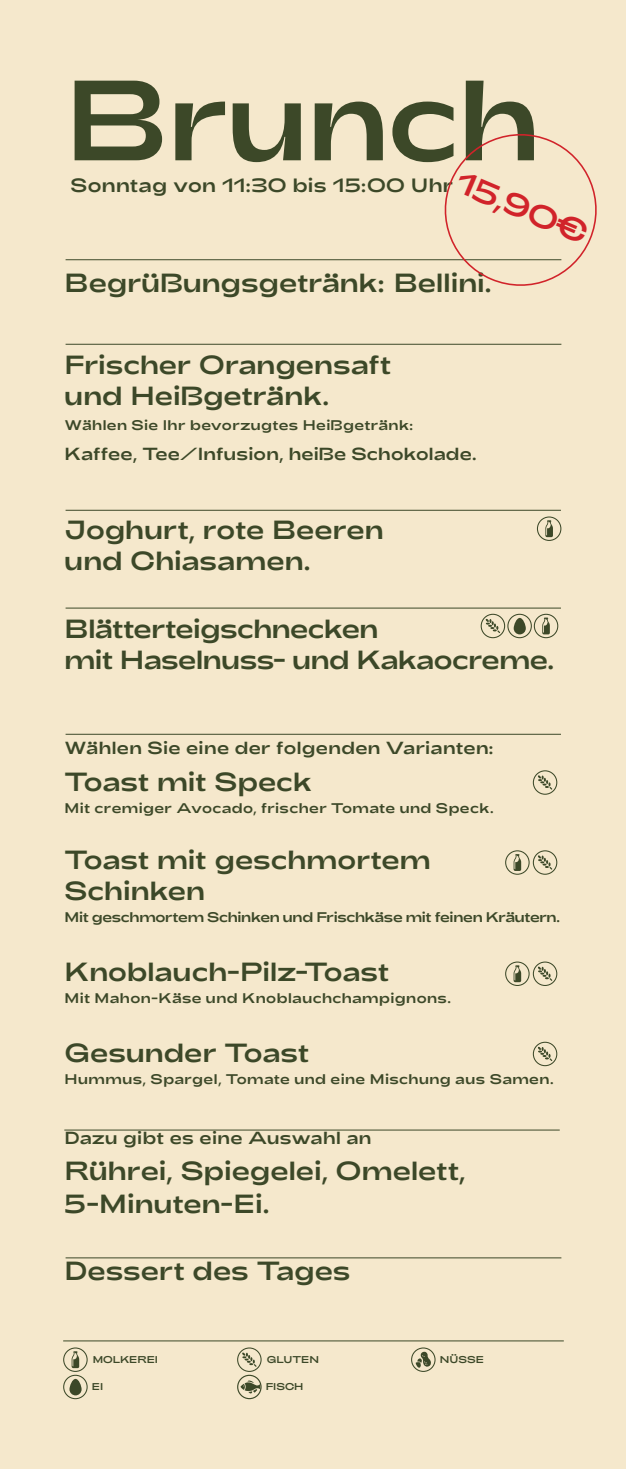
<style>
.page{position:relative;width:626px;height:1469px;background:#fff}
.page>*{position:absolute;margin:0;border:0;box-sizing:border-box;transform-origin:0 0}
.Estilo_de_párrafo_1{font:113.75px "Adieu";letter-spacing:-.01em;color:#3c4828}
.Estilo_de_párrafo_1-2{font:31.5px "Adieu";color:#d1232a}
.Estilo_de_párrafo_1-3{font:26.25px/31.5px "Adieu";color:#3c4828}
.Estilo_de_párrafo_1-4{font:19.25px "Adieu";letter-spacing:.015em;color:#3c4828}
.Estilo_de_párrafo_1-5{font:17.5px "Adieu";letter-spacing:.02em;color:#3c4828}
.Estilo_de_párrafo_1-6{font:14px "Adieu";letter-spacing:.03em;color:#3c4828}
.Estilo_de_párrafo_1-7{font:14px "Adieu";letter-spacing:-.02em;color:#3c4828}
.t1{font:9.97px "Adieu";color:#3c4828}
</style>
<div class="page">
<div style="left:0;top:0;width:625px;height:1468px;background:#f5e8cc"></div>
<hr style="left:65px;top:259px;width:496px;height:1px;background:#3c4828">
<hr style="left:63px;top:1340px;width:500px;height:1px;background:#3c4828">
<svg style="left:72px;top:1351px;width:7px;height:17px"></svg>
<div style="left:63px;top:1347px;width:25px;height:24px;border:1px solid #3c4828;border-radius:50%"></div>
<div style="left:63px;top:1374px;width:25px;height:25px;border:1px solid #3c4828;border-radius:50%"></div>
<svg style="left:69px;top:1378px;width:12px;height:17px"></svg>
<svg style="left:242px;top:1352px;width:14px;height:14px"></svg>
<div style="left:237px;top:1347px;width:24px;height:24px;border:1px solid #3c4828;border-radius:50%"></div>
<svg style="left:240px;top:1380px;width:19px;height:13px"></svg>
<div style="left:237px;top:1374px;width:24px;height:25px;border:1px solid #3c4828;border-radius:50%"></div>
<svg style="left:415px;top:1351px;width:15px;height:16px"></svg>
<div style="left:410px;top:1347px;width:25px;height:24px;border:1px solid #3c4828;border-radius:50%"></div>
<hr style="left:65px;top:344px;width:496px;height:1px;background:#3c4828">
<hr style="left:65px;top:1257px;width:496px;height:1px;background:#3c4828">
<hr style="left:65px;top:510px;width:495px;height:1px;background:#3c4828">
<hr style="left:65px;top:608px;width:495px;height:1px;background:#3c4828">
<svg style="left:545px;top:520px;width:7px;height:17px"></svg>
<div style="left:536px;top:516px;width:25px;height:25px;border:1px solid #3c4828;border-radius:50%"></div>
<svg style="left:513px;top:854px;width:7px;height:17px"></svg>
<div style="left:504px;top:850px;width:25px;height:24px;border:1px solid #3c4828;border-radius:50%"></div>
<svg style="left:513px;top:965px;width:7px;height:17px"></svg>
<div style="left:504px;top:961px;width:25px;height:25px;border:1px solid #3c4828;border-radius:50%"></div>
<hr style="left:65px;top:734px;width:495px;height:1px;background:#3c4828">
<hr style="left:64px;top:1129px;width:495px;height:1px;background:#3c4828">
<svg style="left:542px;top:617px;width:7px;height:17px"></svg>
<div style="left:533px;top:614px;width:24px;height:24px;border:1px solid #3c4828;border-radius:50%"></div>
<div style="left:507px;top:614px;width:24px;height:24px;border:1px solid #3c4828;border-radius:50%"></div>
<div style="left:513px;top:618px;width:12px;height:16px;background:#3c4828;border-radius:6px"></div>
<svg style="left:485px;top:619px;width:14px;height:14px"></svg>
<div style="left:480px;top:614px;width:24px;height:24px;border:1px solid #3c4828;border-radius:50%"></div>
<svg style="left:538px;top:775px;width:13px;height:14px"></svg>
<div style="left:532px;top:770px;width:24px;height:24px;border:1px solid #3c4828;border-radius:50%"></div>
<svg style="left:538px;top:855px;width:13px;height:14px"></svg>
<div style="left:532px;top:850px;width:24px;height:24px;border:1px solid #3c4828;border-radius:50%"></div>
<svg style="left:538px;top:966px;width:13px;height:14px"></svg>
<div style="left:532px;top:961px;width:24px;height:25px;border:1px solid #3c4828;border-radius:50%"></div>
<svg style="left:538px;top:1046px;width:13px;height:15px"></svg>
<div style="left:532px;top:1041px;width:24px;height:25px;border:1px solid #3c4828;border-radius:50%"></div>
<svg style="left:432px;top:134px;width:165px;height:152px"></svg>
<p class="Estilo_de_párrafo_1" style="left:64px;top:54px;width:475px">Brunch</p>
<p class="Estilo_de_párrafo_1-4" style="left:70px;top:175px;width:384px">Sonntag von 11:30 bis 15:00 Uhr</p>
<p class="Estilo_de_párrafo_1-2" style="left:464px;top:163px;width:141px;rotate:23deg">15,90€</p>
<p class="Estilo_de_párrafo_1-3" style="left:64px;top:267px;width:428px">Begrüßungsgetränk: Bellini.</p>
<p class="Estilo_de_párrafo_1-3" style="left:64px;top:349px;width:328px">Frischer Orangensaft und Heißgetränk.</p>
<p class="Estilo_de_párrafo_1-6" style="left:64px;top:417px;width:350px">Wählen Sie Ihr bevorzugtes Heißgetränk:</p>
<p class="Estilo_de_párrafo_1-5" style="left:64px;top:444px;width:413px">Kaffee, Tee/Infusion, heiße Schokolade.</p>
<p class="Estilo_de_párrafo_1-3" style="left:64px;top:514px;width:320px">Joghurt, rote Beeren und Chiasamen.</p>
<p class="Estilo_de_párrafo_1-3" style="left:64px;top:613px;width:490px">Blätterteigschnecken<br>mit Haselnuss- und Kakaocreme.</p>
<p class="Estilo_de_párrafo_1-5" style="left:64px;top:738px;width:431px">Wählen Sie eine der folgenden Varianten:</p>
<p class="Estilo_de_párrafo_1-3" style="left:64px;top:766px;width:249px">Toast mit Speck</p>
<p class="Estilo_de_párrafo_1-6" style="left:64px;top:800px;width:430px">Mit cremiger Avocado, frischer Tomate und Speck.</p>
<p class="Estilo_de_párrafo_1-3" style="left:64px;top:844px;width:367px">Toast mit geschmortem<br>Schinken</p>
<p class="Estilo_de_párrafo_1-7" style="left:64px;top:909px;width:496px">Mit geschmortem Schinken und Frischkäse mit feinen Kräutern.</p>
<p class="Estilo_de_párrafo_1-3" style="left:64px;top:956px;width:326px">Knoblauch-Pilz-Toast</p>
<p class="Estilo_de_párrafo_1-6" style="left:64px;top:990px;width:387px">Mit Mahon-Käse und Knoblauchchampignons.</p>
<p class="Estilo_de_párrafo_1-3" style="left:64px;top:1037px;width:246px">Gesunder Toast</p>
<p class="Estilo_de_párrafo_1-6" style="left:64px;top:1071px;width:490px">Hummus, Spargel, Tomate und eine Mischung aus Samen.</p>
<p class="Estilo_de_párrafo_1-5" style="left:64px;top:1127px;width:308px">Dazu gibt es eine Auswahl an</p>
<p class="Estilo_de_párrafo_1-3" style="left:64px;top:1155px;width:402px">Rührei, Spiegelei, Omelett,</p>
<p class="Estilo_de_párrafo_1-3" style="left:64px;top:1188px;width:206px">5-Minuten-Ei.</p>
<p class="Estilo_de_párrafo_1-3" style="left:64px;top:1254px;width:287px">Dessert des Tages</p>
<p class="t1" style="left:93px;top:1353px;width:67px">MOLKEREI</p>
<p class="t1" style="left:92px;top:1381px;width:13px">EI</p>
<p class="t1" style="left:267px;top:1353px;width:54px">GLUTEN</p>
<p class="t1" style="left:265px;top:1381px;width:39px">FISCH</p>
<p class="t1" style="left:439px;top:1353px;width:46px">NÜSSE</p>
</div>
